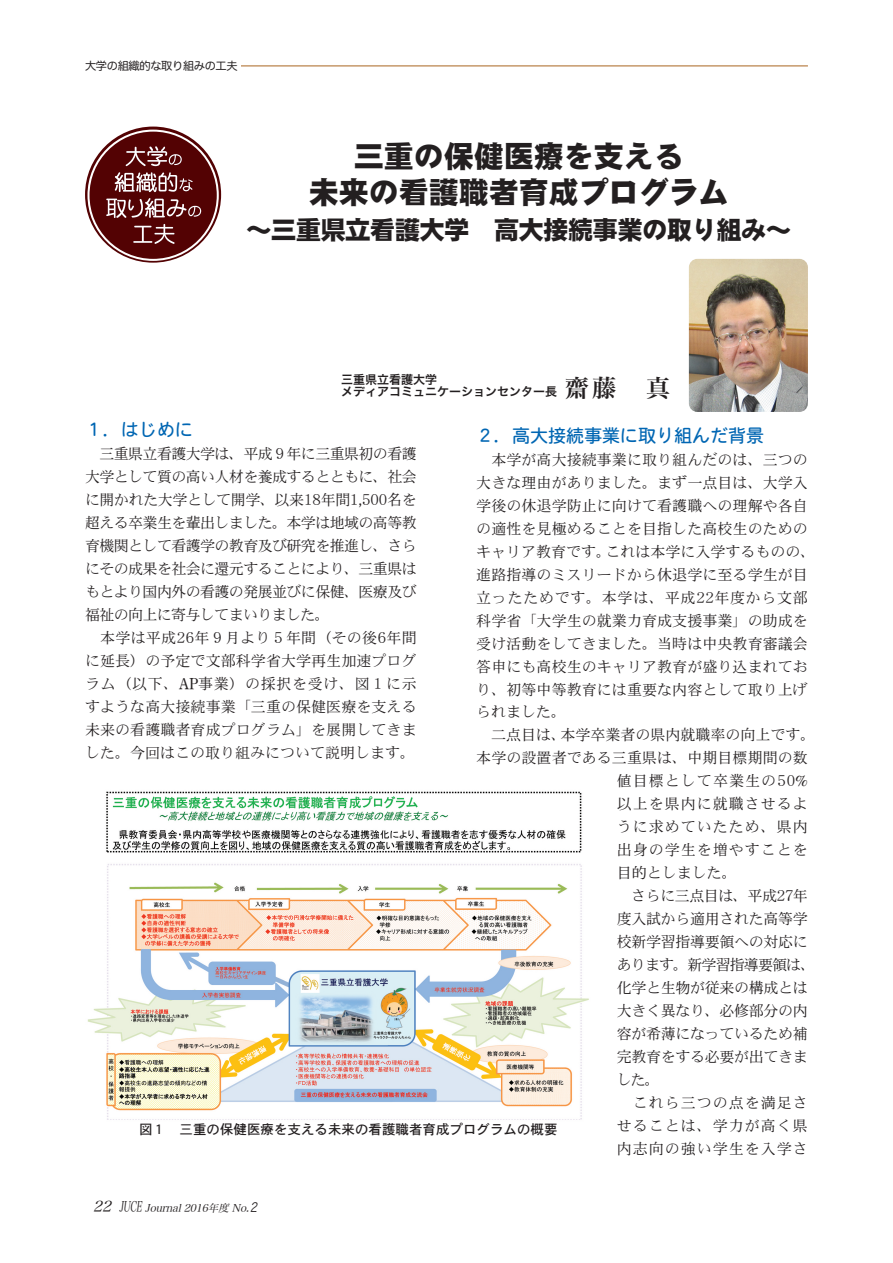
<style>
.page{position:relative;width:893px;height:1263px;background:#fff}
.page>*{position:absolute;margin:0;border:0;box-sizing:border-box;transform-origin:0 0}
.t1{font:30px/36px "DF Gothic EB MP RKSJ H";color:#231f20;text-align:center}
.t2{font:25.5px "DF Gothic EB MP RKSJ H";letter-spacing:-.03em;color:#231f20}
.t3{font:24px "Hira Min Pro W6";color:#231f20}
.t4{font:18px "DFHS Maru Gothic W4 MP RKSJ H";color:#0166b3}
.t5{font:15px/23px "DFHS Mincho W3 MP RKSJ H";letter-spacing:.005em;color:#231f20;text-align:justify}
.t6{font:15px "DFHS Mincho W3 MP RKSJ H";letter-spacing:-.02em;color:#231f20}
.t7{font:15px "DFHS Mincho W3 MP RKSJ H";letter-spacing:.07em;color:#231f20}
.t8{font:15px "DFHS Mincho W3 MP RKSJ H";letter-spacing:.065em;color:#231f20}
.t9{font:15px "DFHS Mincho W3 MP RKSJ H";letter-spacing:-.06em;color:#231f20}
.t10{font:15px "DFHS Mincho W3 MP RKSJ H";letter-spacing:-.03em;color:#231f20}
.t11{font:13.5px "Heisei Kaku Gothic W5";color:#231f20}
.t12{font:12px/12px "Hira Kaku Pro W6";color:#231f20}
.t13{font:11.25px "Hira Maru Pro W4";letter-spacing:-.035em;color:#231f20}
.t14{font:italic 10.5px "Hira Min Pro W3";color:#231f20}
.s1{font-family:"Hira Min Pro W6";font-size:24px}
.s2{font-family:"Century Oldstyle Roman"}
.s3{font-size:15px}
.s4{font-style:normal;font-size:14.4px}
.s5{font-family:"Hira Kaku Pro W3";font-size:12.6px}
</style>
<div class="page">
<hr style="left:85px;top:66px;width:723px;height:1px;background:#a96520">
<div style="left:85px;top:60px;width:155px;height:14px;background:#fff"></div>
<svg style="left:85px;top:127px;width:136px;height:136px;background:#631a1b"></svg>
<svg style="left:126px;top:146px;width:56px;height:20px"></svg>
<svg style="left:115px;top:172px;width:78px;height:20px"></svg>
<svg style="left:106px;top:198px;width:95px;height:20px;background:#864f51"></svg>
<svg style="left:133px;top:224px;width:42px;height:20px"></svg>
<img style="left:87px;top:791px;width:502px;height:329px">
<img style="left:689px;top:259px;width:119px;height:153px;border-radius:9px">
<p class="t13" style="left:85px;top:56px;width:154px">大学の組織的な取り組みの工夫</p>
<h1 class="t1" style="left:309px;top:139px;width:421px">三重の保健医療を支える<br>未来の看護職者育成プログラム</h1>
<h2 class="t2" style="left:246px;top:218px;width:547px">〜三重県立看護大学 高大接続事業の取り組み〜</h2>
<p class="t12" style="left:341px;top:373px;width:276px">三重県立看護大学<br>メディアコミュニケーションセンター長 <span class="s1">齋藤</span></p>
<h3 class="t3" style="left:646px;top:366px;width:25px">真</h3>
<p class="t4" style="left:476px;top:427px;width:290px">２．高大接続事業に取り組んだ背景</p>
<p class="t5" style="left:476px;top:448px;width:341px;text-align:left;text-indent:15px">本学が高大接続事業に取り組んだのは、三つの大きな理由がありました。まず一点目は、大学入学後の休退学防止に向けて看護職への理解や各自の適性を見極めることを目指した高校生のためのキャリア教育です。これは本学に入学するものの、進路指導のミスリードから休退学に至る学生が目立ったためです。本学は、平成22年度から文部科学省「大学生の就業力育成支援事業」の助成を受け活動をしてきました。当時は中央教育審議会答申にも高校生のキャリア教育が盛り込まれており、初等中等教育には重要な内容として取り上げられました。</p>
<p class="t5" style="left:491px;top:723px;width:326px">二点目は、本学卒業者の県内就職率の向上です。</p>
<p class="t5" style="left:476px;top:746px;width:333px">本学の設置者である三重県は、中期目標期間の数</p>
<p class="t7" style="left:617px;top:773px;width:193px">値目標として卒業生の50<span class="s2">%</span></p>
<p class="t7" style="left:617px;top:796px;width:193px">以上を県内に就職させるよ</p>
<p class="t7" style="left:617px;top:819px;width:193px">うに求めていたため、県内</p>
<p class="t7" style="left:617px;top:842px;width:193px">出身の学生を増やすことを</p>
<p class="t5" style="left:617px;top:861px;width:121px">目的としました。</p>
<p class="t10" style="left:631px;top:888px;width:178px">さらに三点目は、平成27年</p>
<p class="t6" style="left:617px;top:911px;width:193px">度入試から適用された高等学</p>
<p class="t6" style="left:617px;top:934px;width:193px">校新学習指導要領への対応に</p>
<p class="t9" style="left:617px;top:957px;width:200px">あります。新学習指導要領は、</p>
<p class="t6" style="left:617px;top:980px;width:193px">化学と生物が従来の構成とは</p>
<p class="t6" style="left:617px;top:1003px;width:193px">大きく異なり、必修部分の内</p>
<p class="t6" style="left:617px;top:1026px;width:193px">容が希薄になっているため補</p>
<p class="t6" style="left:617px;top:1049px;width:193px">完教育をする必要が出てきま</p>
<p class="t5" style="left:617px;top:1068px;width:45px">した。</p>
<p class="t7" style="left:633px;top:1095px;width:177px">これら三つの点を満足さ</p>
<p class="t8" style="left:617px;top:1118px;width:193px">せることは、学力が高く県</p>
<p class="t8" style="left:617px;top:1141px;width:193px">内志向の強い学生を入学さ</p>
<p class="t4" style="left:85px;top:421px;width:109px">１．はじめに</p>
<p class="t5" style="left:85px;top:443px;width:333px;text-indent:14px">三重県立看護大学は、平成９年に三重県初の看護大学として質の高い人材を養成するとともに、社会に開かれた大学として開学、以来18年間1<span class="s2">,</span>500名を超える卒業生を輩出しました。本学は地域の高等教育機関として看護学の教育及び研究を推進し、さらにその成果を社会に還元することにより、三重県はもとより国内外の看護の発展並びに保健、医療及び福祉の向上に寄与してまいりました。</p>
<p class="t5" style="left:85px;top:626px;width:333px;text-indent:15px">本学は平成26年９月より５年間（その後6年間に延長）の予定で文部科学省大学再生加速プログラム（以下、<span class="s2">AP</span>事業）の採択を受け、図１に示すような高大接続事業「三重の保健医療を支える未来の看護職者育成プログラム」を展開してきました。今回はこの取り組みについて説明します。</p>
<p class="t11" style="left:139px;top:1122px;width:420px">図１ 三重の保健医療を支える未来の看護職者育成プログラムの概要</p>
<p class="t14" style="left:93px;top:1199px;width:169px"><span class="s3">22</span> <span class="s4">JUCE</span> Journal 2016年度 No.<span class="s5">2</span></p>
</div>
